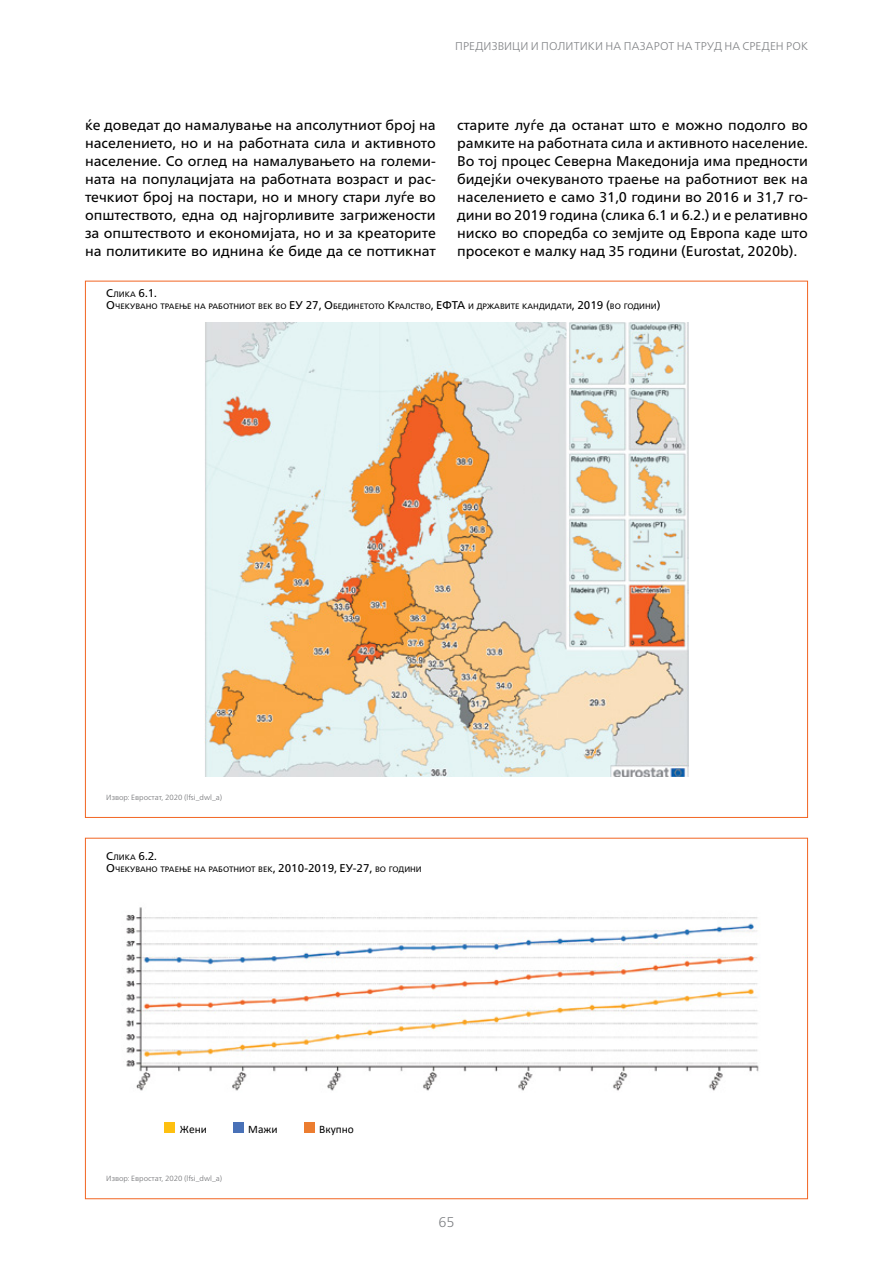
<style>
.page{position:relative;width:893px;height:1263px;background:#fff}
.page>*{position:absolute;margin:0;border:0;box-sizing:border-box;transform-origin:0 0}
.t1{font:14.1px/18px "Frutiger Neue LTW1 G";color:#000;text-align:justify}
.t2{font:300 14.1px "Frutiger Neue LTW1 G";color:#808285}
.t3{font:11.4px "Calibri";color:#000}
.t4{font:300 11.25px "Frutiger Neue LTW1 G";letter-spacing:.015em;color:#808285}
.t5{font:11.25px "Frutiger Neue LTW1 G";color:#000}
.t6{font:7.8px "Frutiger Neue LTW1 G";color:#000}
.t7{font:300 7.5px "Frutiger Neue LTW1 G";color:#6d6e71}
.s1{font-size:7.8px}
.s2{font-size:11.25px}
</style>
<div class="page">
<img style="left:126px;top:907px;width:633px;height:184px">
<div style="left:233px;top:1122px;width:11px;height:10px;background:#4971b7"></div>
<div style="left:164px;top:1122px;width:11px;height:10px;background:#fec010"></div>
<div style="left:304px;top:1122px;width:11px;height:11px;background:#ec7d30"></div>
<img style="left:204px;top:323px;width:485px;height:454px">
<p class="t4" style="left:455px;top:40px;width:354px">ПРЕДИЗВИЦИ И ПОЛИТИКИ НА ПАЗАРОТ НА ТРУД НА СРЕДЕН РОК</p>
<p class="t1" style="left:85px;top:116px;width:352px">ќе доведат до намалување на апсолутниот број на населението, но и на работната сила и активното население. Со оглед на намалувањето на големи&shy;ната на популацијата на работната возраст и рас&shy;течкиот број на постари, но и многу стари луѓе во општеството, една од најгорливите загрижености за општеството и економијата, но и за креаторите на политиките во иднина ќе биде да се поттикнат</p>
<p class="t1" style="left:457px;top:116px;width:352px">старите луѓе да останат што е можно подолго во рамките на работната сила и активното население.<br>Во тој процес Северна Македонија има предности бидејќи очекуваното траење на работниот век на населението е само 31,0 години во 2016 и 31,7 го&shy;дини во 2019 година (слика 6.1 и 6.2.) и е релативно ниско во споредба со земјите од Европа каде што просекот е малку над 35 години (Eurostat, 2020b).</p>
<p class="t5" style="left:106px;top:287px;width:52px">С<span class="s1">лика</span> 6.1.</p>
<p class="t6" style="left:106px;top:302px;width:556px"><span class="s2">О</span> чекувано траење на работниот век во <span class="s2">ЕУ 27, О</span> бединетото <span class="s2">К</span>ралство<span class="s2">, ЕФТА</span> и државите кандидати<span class="s2">, 2019 (</span>во години<span class="s2">)</span></p>
<p class="t7" style="left:106px;top:792px;width:117px">Извор: Евростат, 2020 (lfsi_dwl_a)</p>
<p class="t5" style="left:106px;top:849px;width:52px">С<span class="s1">лика</span> 6.2.</p>
<p class="t6" style="left:106px;top:864px;width:317px"><span class="s2">О</span> чекувано траење на работниот век<span class="s2">, 2010-2019, ЕУ-27,</span> во години</p>
<p class="t3" style="left:180px;top:1121px;width:29px">Жени</p>
<p class="t3" style="left:248px;top:1121px;width:31px">Мажи</p>
<p class="t3" style="left:319px;top:1121px;width:36px">Вкупно</p>
<p class="t7" style="left:106px;top:1174px;width:117px">Извор: Евростат, 2020 (lfsi_dwl_a)</p>
<p class="t2" style="left:438px;top:1213px;width:17px">65</p>
</div>
